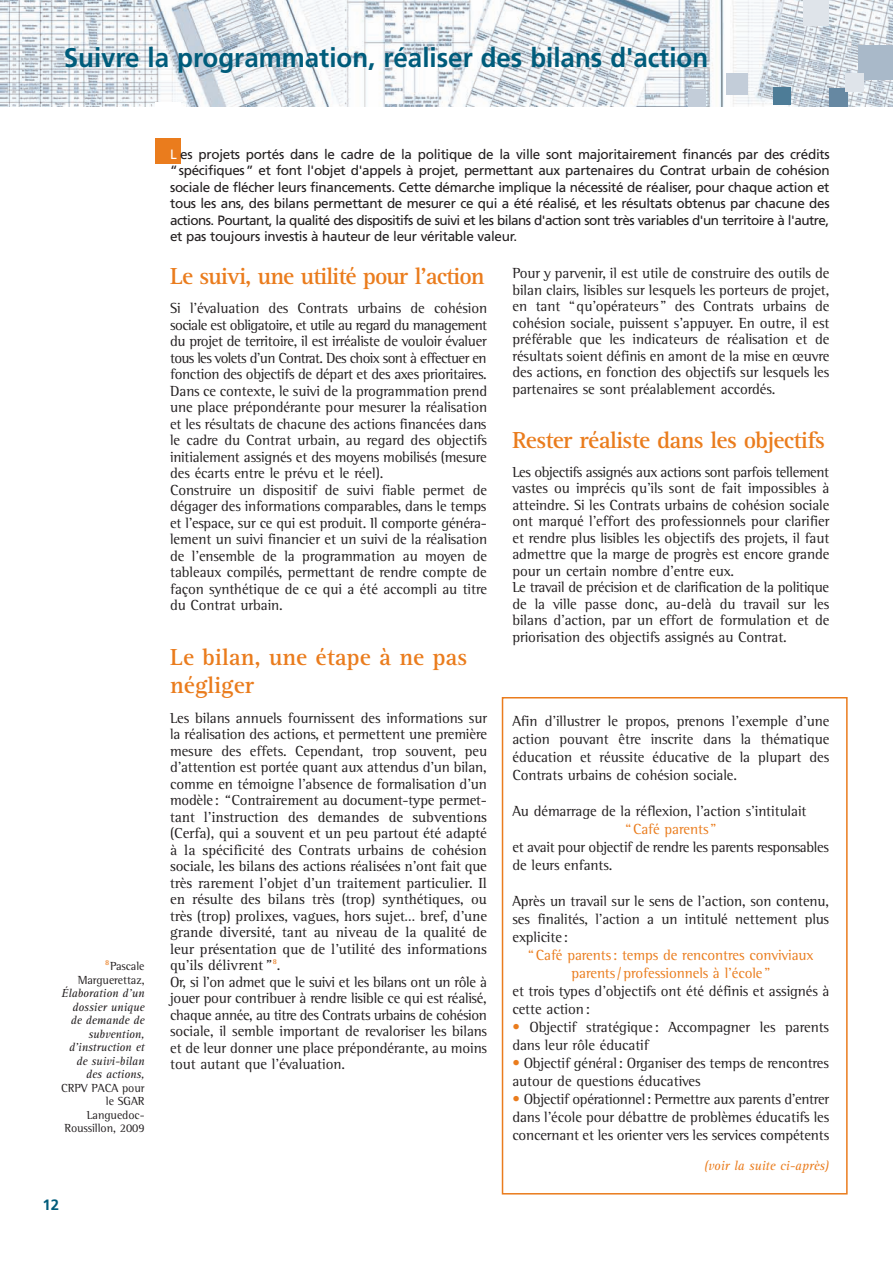
<style>
.page{position:relative;width:893px;height:1263px;background:#fff}
.page>*{position:absolute;margin:0;border:0;box-sizing:border-box;transform-origin:0 0}
.t1{font:700 27px "Frutiger";color:#005c7b;scale:.96 1}
.t2{font:700 24px "Agfa Rotis Serif";letter-spacing:-.03em;color:#ea7c1d}
.t3{font:700 24px/28.8px "Agfa Rotis Serif";color:#ea7c1d}
.t4{font:15px/16.5px "Agfa Rotis Semi Serif";letter-spacing:-.005em;color:#231f20}
.t5{font:15px/16.5px "Agfa Rotis Serif";letter-spacing:-.005em;color:#231f20;text-align:justify}
.t6{font:15px/18px "Agfa Rotis Semi Serif";letter-spacing:-.005em;color:#ea7c1d;text-align:center}
.t7{font:700 15px "Frutiger";color:#005c7b}
.t8{font:13.5px/16.5px "Frutiger";letter-spacing:-.02em;color:#231f20;text-align:justify}
.t9{font:italic 13.5px "Agfa Rotis Serif";letter-spacing:-.005em;color:#ea7c1d}
.t10{font:italic 12px/13.5px "Agfa Rotis Serif";letter-spacing:-.005em;color:#231f20;text-align:right}
.t11{font:12px/13.5px "Agfa Rotis Semi Serif";letter-spacing:-.005em;color:#231f20;text-align:right}
.t12{font:700 7.5px "Agfa Rotis Semi Serif";color:#ea7c1d}
.s1{color:#fff}
.s2{font-family:"Agfa Rotis Semi Serif"}
.s3{font-style:italic}
.s4{color:#ea7c1d}
</style>
<div class="page">
<img style="left:0;top:0;width:893px;height:106px">
<div style="left:155px;top:138px;width:26px;height:26px;background:#ea7c1d"></div>
<div style="left:858px;top:45px;width:34px;height:34px;background:#a9b9c9"></div>
<div style="left:804px;top:0;width:25px;height:26px;background:#dfe4ea"></div>
<div style="left:829px;top:88px;width:18px;height:19px;background:#6688a2"></div>
<div style="left:845px;top:73px;width:18px;height:19px;background:#dfe4ea"></div>
<div style="left:689px;top:89px;width:17px;height:17px;background:#c3cdd9"></div>
<div style="left:727px;top:73px;width:21px;height:21px;background:#c3cdd9"></div>
<div style="left:774px;top:87px;width:17px;height:17px;background:#4d7c97"></div>
<div style="left:155px;top:102px;width:26px;height:17px;background:#fff"></div>
<div style="left:502px;top:697px;width:346px;height:497px;border:2px solid #ea7c1d"></div>
<h1 class="t1" style="left:64px;top:47px;width:673px">Suivre la programmation, réaliser des bilans d'action</h1>
<p class="t12" style="left:105px;top:959px;width:6px">8</p>
<p class="t11" style="left:78px;top:961px;width:68px">Pascale<br>Marguerettaz,</p>
<p class="t10" style="left:62px;top:988px;width:84px">Élaboration d’un dossier unique de demande de subvention, d’instruction et de suivi-bilan des actions,</p>
<p class="t11" style="left:61px;top:1082px;width:85px">CRPV PACA pour le SGAR<br>Languedoc-<br>Roussillon, 2009</p>
<p class="t7" style="left:43px;top:1199px;width:18px">12</p>
<p class="t8" style="left:170px;top:147px;width:661px"><span class="s1">L</span> es projets portés dans le cadre de la politique de la ville sont majoritairement financés par des crédits “spécifiques” et font l'objet d'appels à projet, permettant aux partenaires du Contrat urbain de cohésion sociale de flécher leurs financements. Cette démarche implique la nécessité de réaliser, pour chaque action et tous les ans, des bilans permettant de mesurer ce qui a été réalisé, et les résultats obtenus par chacune des actions. Pourtant, la qualité des dispositifs de suivi et les bilans d'action sont très variables d'un territoire à l'autre, et pas toujours investis à hauteur de leur véritable valeur.</p>
<h2 class="t2" style="left:170px;top:268px;width:316px">Le suivi, une utilité pour l'action</h2>
<p class="t4" style="left:170px;top:302px;width:319px">Si l'évaluation des Contrats urbains de cohésion sociale est obligatoire, et utile au regard du management du projet de territoire, il est irréaliste de vouloir évaluer tous les volets d'un Contrat. Des choix sont à effectuer en fonction des objectifs de départ et des axes prioritaires.<br>Dans ce contexte, le suivi de la programmation prend une place prépondérante pour mesurer la réalisation et les résultats de chacune des actions financées dans le cadre du Contrat urbain, au regard des objectifs initialement assignés et des moyens mobilisés (mesure des écarts entre le prévu et le réel).<br>Construire un dispositif de suivi fiable permet de dégager des informations comparables, dans le temps et l'espace, sur ce qui est produit. Il comporte généra&shy;lement un suivi financier et un suivi de la réalisation de l'ensemble de la programmation au moyen de tableaux compilés, permettant de rendre compte de façon synthétique de ce qui a été accompli au titre du Contrat urbain.</p>
<h2 class="t3" style="left:170px;top:645px;width:299px">Le bilan, une étape à ne pas négliger</h2>
<p class="t4" style="left:170px;top:711px;width:319px;text-align:justify">Les bilans annuels fournissent des informations sur la réalisation des actions, et permettent une première mesure des effets. Cependant, trop souvent, peu d'attention est portée quant aux attendus d'un bilan, comme en témoigne l'absence de formalisation d'un</p>
<p class="t5" style="left:170px;top:793px;width:319px"><span class="s2">modèle:</span> <span class="s3">“</span>Contrairement au document-type permet&shy;tant l'instruction des demandes de subventions (Cerfa), qui a souvent et un peu partout été adapté à la spécificité des Contrats urbains de cohésion sociale, les bilans des actions réalisées n'ont fait que très rarement l'objet d'un traitement particulier. Il en résulte des bilans très (trop) synthétiques, ou très (trop) prolixes, vagues, hors sujet… bref, d'une grande diversité, tant au niveau de la qualité de leur présentation que de l'utilité des informations qu'ils délivrent<span class="s3">”</span> <sup>8</sup><span class="s2">.</span></p>
<p class="t4" style="left:170px;top:975px;width:319px;text-align:justify">Or, si l'on admet que le suivi et les bilans ont un rôle à jouer pour contribuer à rendre lisible ce qui est réalisé, chaque année, au titre des Contrats urbains de cohésion sociale, il semble important de revaloriser les bilans et de leur donner une place prépondérante, au moins tout autant que l'évaluation.</p>
<p class="t4" style="left:512px;top:266px;width:319px;text-align:justify">Pour y parvenir, il est utile de construire des outils de bilan clairs, lisibles sur lesquels les porteurs de projet, en tant “qu'opérateurs” des Contrats urbains de cohésion sociale, puissent s'appuyer. En outre, il est préférable que les indicateurs de réalisation et de résultats soient définis en amont de la mise en œuvre des actions, en fonction des objectifs sur lesquels les partenaires se sont préalablement accordés.</p>
<h2 class="t2" style="left:512px;top:432px;width:314px">Rester réaliste dans les objectifs</h2>
<p class="t4" style="left:512px;top:465px;width:319px">Les objectifs assignés aux actions sont parfois tellement vastes ou imprécis qu'ils sont de fait impossibles à atteindre. Si les Contrats urbains de cohésion sociale ont marqué l'effort des professionnels pour clarifier et rendre plus lisibles les objectifs des projets, il faut admettre que la marge de progrès est encore grande pour un certain nombre d'entre eux.<br>Le travail de précision et de clarification de la politique de la ville passe donc, au-delà du travail sur les bilans d'action, par un effort de formulation et de priorisation des objectifs assignés au Contrat.</p>
<p class="t4" style="left:512px;top:713px;width:319px;line-height:18px;text-align:justify">Afin d'illustrer le propos, prenons l'exemple d'une action pouvant être inscrite dans la thématique éducation et réussite éducative de la plupart des Contrats urbains de cohésion sociale.</p>
<p class="t4" style="left:512px;top:804px;width:296px">Au démarrage de la réflexion, l'action s'intitulait</p>
<p class="t6" style="left:625px;top:821px;width:92px">“Café parents”</p>
<p class="t4" style="left:512px;top:839px;width:318px;line-height:18px">et avait pour objectif de rendre les parents responsables de leurs enfants.</p>
<p class="t4" style="left:512px;top:893px;width:318px;line-height:18px;text-align:justify">Après un travail sur le sens de l'action, son contenu, ses finalités, l'action a un intitulé nettement plus explicite:</p>
<p class="t6" style="left:528px;top:947px;width:287px">“Café parents: temps de rencontres conviviaux parents/professionnels à l'école”</p>
<p class="t4" style="left:512px;top:983px;width:319px;line-height:18px">et trois types d'objectifs ont été définis et assignés à cette action:</p>
<p class="t4" style="left:512px;top:1019px;width:318px;line-height:18px"><span class="s4">•</span> Objectif stratégique: Accompagner les parents dans leur rôle éducatif</p>
<p class="t4" style="left:512px;top:1055px;width:318px;line-height:18px"><span class="s4">•</span> Objectif général: Organiser des temps de rencontres autour de questions éducatives</p>
<p class="t4" style="left:512px;top:1091px;width:319px;line-height:18px;text-align:justify"><span class="s4">•</span> Objectif opérationnel: Permettre aux parents d'entrer dans l'école pour débattre de problèmes éducatifs les concernant et les orienter vers les services compétents</p>
<p class="t9" style="left:704px;top:1161px;width:127px">(voir la suite ci-après)</p>
</div>
